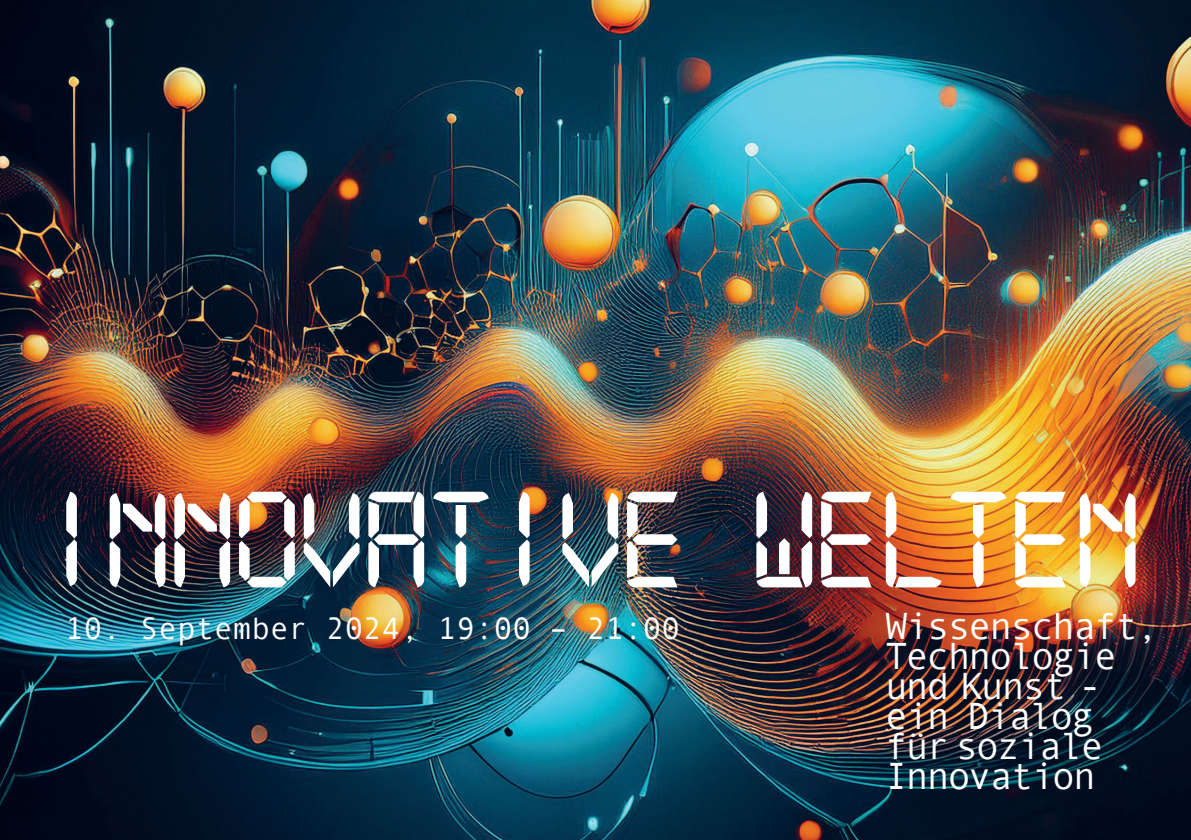
<style>
.page{position:relative;width:1191px;height:840px;background:#fff}
.page>*{position:absolute;margin:0;border:0;box-sizing:border-box;transform-origin:0 0}
.t1{font:146px "Digital 7 Mono";letter-spacing:-.015em;color:#fff}
.t2{font:38px/30px "Andale Mono";letter-spacing:-.05em;color:#fff}
.t3{font:31px "Andale Mono";color:#fff}
</style>
<div class="page">
<img style="left:0;top:0;width:1191px;height:839px">
<h1 class="t1" style="left:40px;top:475px;width:1102px">INNOVATIVE WELTEN</h1>
<p class="t3" style="left:65px;top:607px;width:616px">10. September 2024, 19:00 – 21:00</p>
<p class="t2" style="left:885px;top:609px;width:275px">Wissenschaft,<br>Technologie und Kunst - ein Dialog für soziale<br>Innovation</p>
</div>
